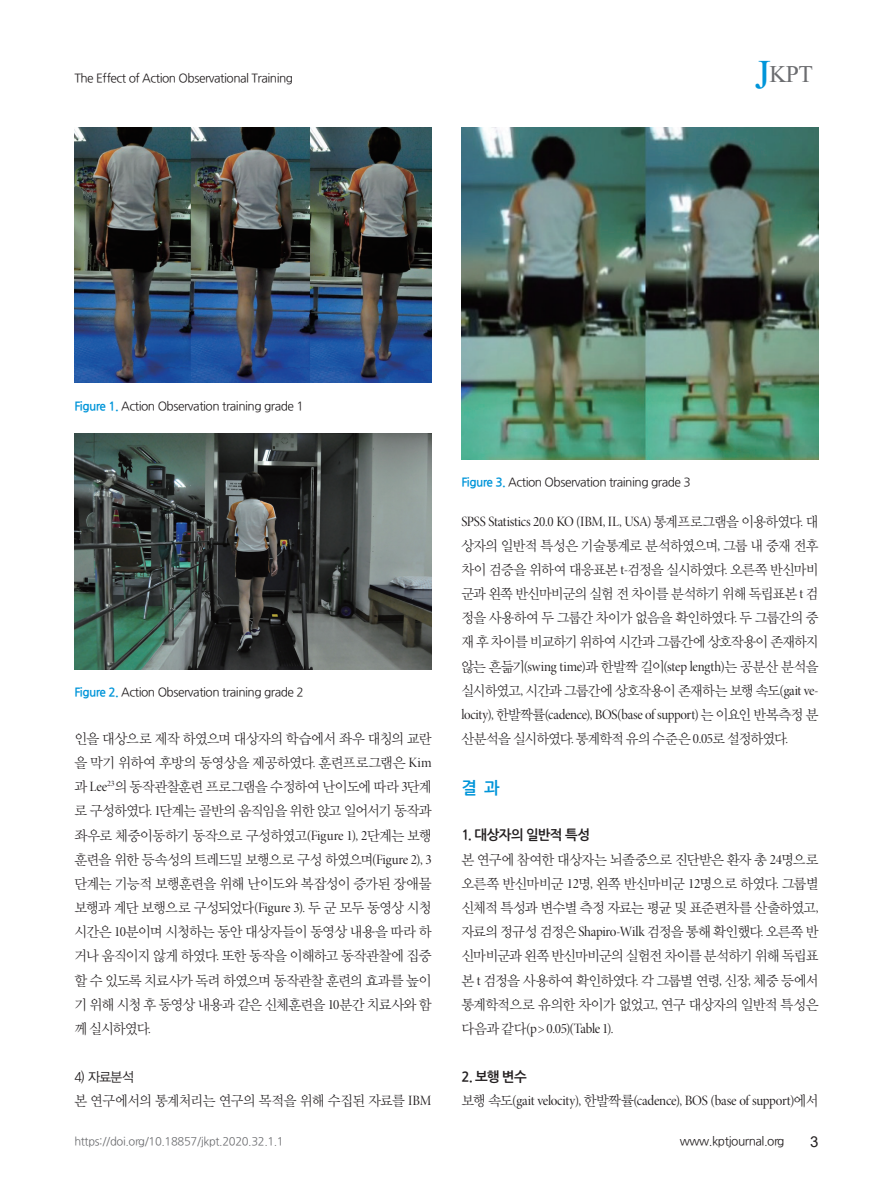
<style>
.page{position:relative;width:893px;height:1191px;background:#fff}
.page>*{position:absolute;margin:0;border:0;box-sizing:border-box;transform-origin:0 0}
.t1{font:30px "Aparajita";color:#6c6d70}
.본문__대제목{font:16.5px "Nanum Gothic OTF Bold";color:#0095d9}
.t2{font:15px "Arial";color:#231f20}
.본문__앞단락0{font:14.25px/24.2px "YDVY Mj O32";letter-spacing:-.06em;color:#231f20;text-align:justify;scale:.96 1}
.본문__앞단락0-2{font:14.25px/24.2px "YDVY Mj O32";letter-spacing:-.06em;color:#231f20;text-align:justify;scale:.95 1}
.본문__앞단락0-3{font:14.25px "Minion Pro Disp";letter-spacing:-.02em;color:#231f20;scale:.96 1}
.본문__중제목{font:13.5px "Nanum Gothic OTF Bold";letter-spacing:-.04em;color:#231f20}
.본문_소제목1{font:13.5px "YDVYGO32";color:#231f20;scale:.95 1}
.표_제목__그림_설명{font:12px "Nanum Gothic OTF";letter-spacing:-.04em;color:#231f20}
.하시라{font:12px "Nanum Gothic OTF";letter-spacing:-.04em;color:#231f20}
.t3{font:11.25px "Nanum Gothic OTF";letter-spacing:-.03em;color:#6c6d70}
.s1{font-size:51px;color:#0095d9}
.s2{font-family:"Nanum Gothic OTF Bold";color:#0095d9}
.s3{font-family:"Minion Pro Disp"}
.s4{font-family:"YDVY Mj O32"}
</style>
<div class="page">
<img style="left:74px;top:433px;width:358px;height:236px">
<img style="left:461px;top:128px;width:358px;height:331px">
<img style="left:74px;top:128px;width:358px;height:255px">
<p class="하시라" style="left:74px;top:71px;width:220px">The Effect of Action Observational Training</p>
<p class="t1" style="left:755px;top:60px;width:60px"><span class="s1">J</span>KPT</p>
<p class="표_제목__그림_설명" style="left:74px;top:398px;width:231px"><span class="s2">Figure 1.</span> Action Observation training grade 1</p>
<p class="표_제목__그림_설명" style="left:74px;top:685px;width:231px"><span class="s2">Figure 2.</span> Action Observation training grade 2</p>
<p class="본문__앞단락0" style="left:74px;top:726px;width:374px">인을 대상으로 제작 하였으며 대상자의 학습에서 좌우 대칭의 교란 을 막기 위하여 후방의 동영상을 제공하였다<span class="s3">.</span> 훈련프로그램은 <span class="s3">Kim </span>과 <span class="s3">Lee</span><sup>23</sup>의 동작관찰훈련 프로그램을 수정하여 난이도에 따라 <span class="s3">3</span>단계 로 구성하였다<span class="s3">. 1</span>단계는 골반의 움직임을 위한 앉고 일어서기 동작과 좌우로 체중이동하기 동작으로 구성하였고<span class="s3">(Figure 1), 2</span>단계는 보행 훈련을 위한 등속성의 트레드밀 보행으로 구성 하였으며<span class="s3">(Figure 2), 3 </span>단계는 기능적 보행훈련을 위해 난이도와 복잡성이 증가된 장애물 보행과 계단 보행으로 구성되었다<span class="s3">(Figure 3).</span> 두 군 모두 동영상 시청 시간은 <span class="s3">10</span>분이며 시청하는 동안 대상자들이 동영상 내용을 따라 하 거나 움직이지 않게 하였다<span class="s3">.</span> 또한 동작을 이해하고 동작관찰에 집중 할 수 있도록 치료사가 독려 하였으며 동작관찰 훈련의 효과를 높이 기 위해 시청 후 동영상 내용과 같은 신체훈련을 <span class="s3">10</span>분간 치료사와 함 께 실시하였다<span class="s3">.</span></p>
<p class="본문_소제목1" style="left:74px;top:1067px;width:64px">4) 자료분석</p>
<p class="본문__앞단락0-2" style="left:74px;top:1088px;width:377px">본 연구에서의 통계처리는 연구의 목적을 위해 수집된 자료를 <span class="s3">IBM</span></p>
<p class="t3" style="left:74px;top:1134px;width:211px">https://doi.org/10.18857/jkpt.2020.32.1.1</p>
<p class="표_제목__그림_설명" style="left:461px;top:475px;width:231px"><span class="s2">Figure 3.</span> Action Observation training grade 3</p>
<p class="본문__앞단락0-2" style="left:461px;top:508px;width:377px"><span class="s3">SPSS Statistics 20.0 KO (IBM, IL, USA)</span> 통계프로그램을 이용하였다<span class="s3">.</span> 대 상자의 일반적 특성은 기술통계로 분석하였으며<span class="s3">,</span> 그룹 내 중재 전후 차이 검증을 위하여 대응표본 <span class="s3">t-</span>검정을 실시하였다<span class="s3">.</span> 오른쪽 반신마비 군과 왼쪽 반신마비군의 실험 전 차이를 분석하기 위해 독립표본 <span class="s3">t</span> 검 정을 사용하여 두 그룹간 차이가 없음을 확인하였다<span class="s3">.</span> 두 그룹간의 중 재 후 차이를 비교하기 위하여 시간과 그룹간에 상호작용이 존재하지 않는 흔듦기<span class="s3">(swing time)</span>과 한발짝 길이<span class="s3">(step length)</span>는 공분산 분석을 실시하였고<span class="s3">,</span> 시간과 그룹간에 상호작용이 존재하는 보행 속도<span class="s3">(gait ve&shy;locity),</span> 한발짝률<span class="s3">(cadence), BOS(base of support)</span> 는 이요인 반복측정 분 산분석을 실시하였다<span class="s3">.</span> 통계학적 유의 수준은 <span class="s3">0.05</span>로 설정하였다<span class="s3">.</span></p>
<p class="본문__대제목" style="left:461px;top:779px;width:40px">결 과</p>
<p class="본문__중제목" style="left:461px;top:827px;width:130px">1. 대상자의 일반적 특성</p>
<p class="본문__앞단락0" style="left:461px;top:846px;width:374px">본 연구에 참여한 대상자는 뇌졸중으로 진단받은 환자 총 <span class="s3">24</span>명으로 오른쪽 반신마비군 <span class="s3">12</span>명<span class="s3">,</span> 왼쪽 반신마비군 <span class="s3">12</span>명으로 하였다<span class="s3">.</span> 그룹별 신체적 특성과 변수별 측정 자료는 평균 및 표준편차를 산출하였고<span class="s3">, </span>자료의 정규성 검정은 <span class="s3">Shapiro-Wilk</span> 검정을 통해 확인했다<span class="s3">.</span> 오른쪽 반 신마비군과 왼쪽 반신마비군의 실험전 차이를 분석하기 위해 독립표 본 <span class="s3">t</span> 검정을 사용하여 확인하였다<span class="s3">.</span> 각 그룹별 연령<span class="s3">,</span> 신장<span class="s3">,</span> 체중 등에서 통계학적으로 유의한 차이가 없었고<span class="s3">,</span> 연구 대상자의 일반적 특성은 다음과 같다<span class="s3">(p&gt; 0.05)(Table 1).</span></p>
<p class="본문__중제목" style="left:461px;top:1069px;width:67px">2. 보행 변수</p>
<p class="본문__앞단락0-3" style="left:461px;top:1092px;width:374px"><span class="s4">보행 속도</span>(gait velocity), <span class="s4">한발짝률</span>(cadence), BOS (base of support)<span class="s4">에서</span></p>
<p class="하시라" style="left:680px;top:1134px;width:106px">www.kptjournal.org</p>
<p class="t2" style="left:810px;top:1131px;width:10px">3</p>
</div>
